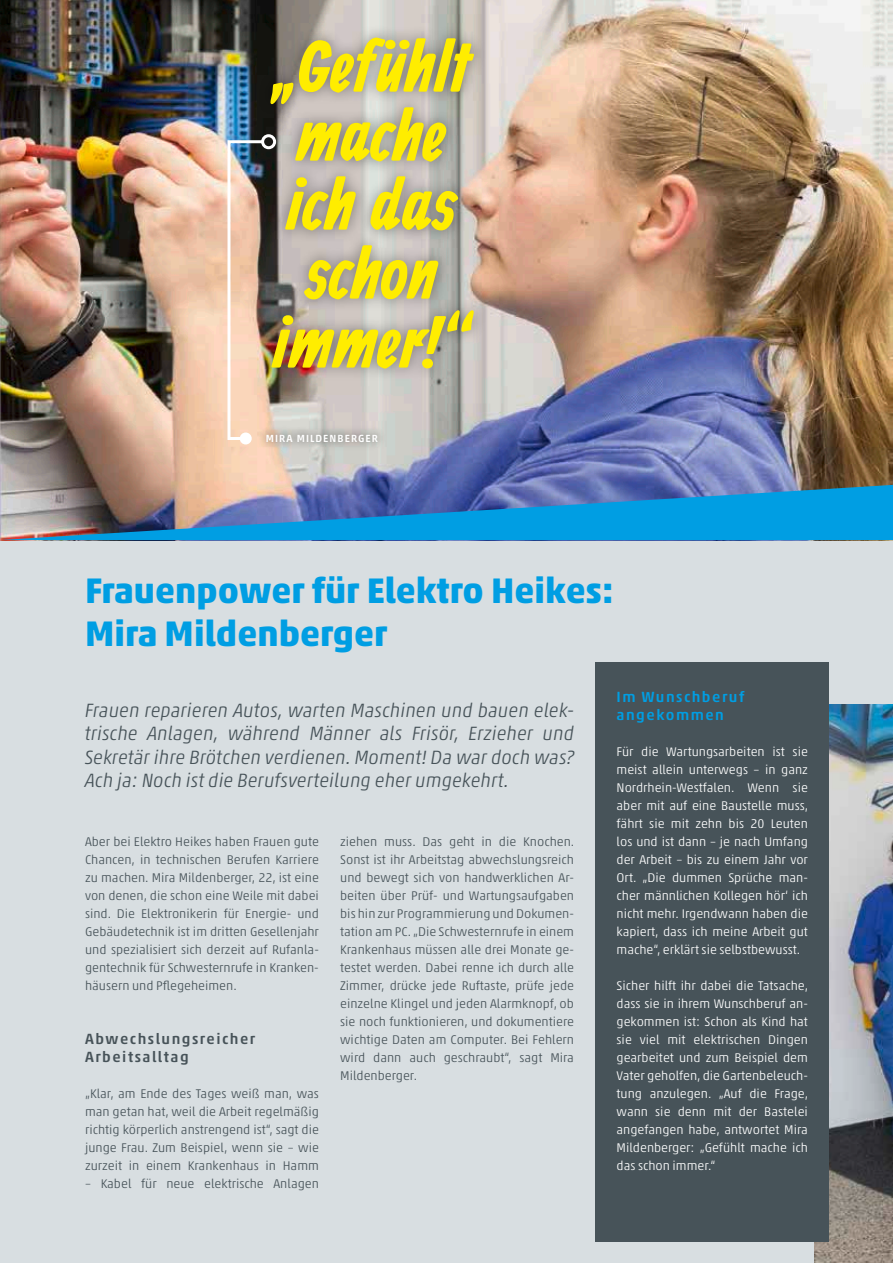
<style>
.page{position:relative;width:893px;height:1263px;background:#fff}
.page>*{position:absolute;margin:0;border:0;box-sizing:border-box;transform-origin:0 0}
.t1{font:700 72px/69px "Allan";letter-spacing:-.005em;color:#ffed00;text-align:center}
.t2{font:700 36px/43.2px "Akko Std";color:#009ee3}
.t3{font:italic 300 19.5px/23.4px "Akko Std";color:#475359;text-align:justify}
.t4{font:500 15px/18px "Akko Std";letter-spacing:.1em;color:#475359}
.t5{font:500 15px/18px "Akko Std";letter-spacing:.1em;color:#009ee3}
.t6{font:300 12.75px/18px "Akko Std";color:#475359;text-align:justify}
.t7{font:300 12.75px/18px "Akko Std";color:#fff;text-align:justify}
.t8{font:500 10.5px "Akko Std";letter-spacing:.1em;color:#fff}
</style>
<div class="page">
<div style="left:0;top:540px;width:893px;height:723px;background:#d8dee1"></div>
<img style="left:0;top:0;width:893px;height:485px">
<img style="left:0;top:485px;width:893px;height:55px">
<img style="left:814px;top:705px;width:79px;height:558px">
<svg style="left:872px;top:1208px;width:21px;height:55px"></svg>
<div style="left:257px;top:24px;width:230px;height:358px;background:#000;opacity:.44"></div>
<img style="left:226px;top:139px;width:40px;height:302px">
<div style="left:261px;top:134px;width:15px;height:15px;border:3px solid #fff;border-radius:50%"></div>
<div style="left:240px;top:432px;width:12px;height:12px;background:#fff;border-radius:50%"></div>
<div style="left:258px;top:425px;width:128px;height:26px;background:#000;opacity:.62"></div>
<div style="left:595px;top:662px;width:234px;height:580px;background:#475359"></div>
<h1 class="t1" style="left:272px;top:32px;width:199px">„Gefühlt mache ich das schon immer!“</h1>
<p class="t8" style="left:266px;top:432px;width:114px">MIRA MILDENBERGER</p>
<h2 class="t2" style="left:85px;top:568px;width:530px">Frauenpower für Elektro Heikes:<br>Mira Mildenberger</h2>
<h3 class="t3" style="left:85px;top:698px;width:491px">Frauen reparieren Autos, warten Maschinen und bauen elek&shy;trische Anlagen, während Männer als Frisör, Erzieher und Sekretär ihre Brötchen verdienen. Moment! Da war doch was?<br>Ach ja: Noch ist die Berufsverteilung eher umgekehrt.</h3>
<p class="t5" style="left:617px;top:688px;width:129px">Im Wunschberuf angekommen</p>
<p class="t7" style="left:617px;top:743px;width:193px">Für die Wartungsarbeiten ist sie meist allein unterwegs – in ganz Nordrhein-Westfalen. Wenn sie aber mit auf eine Baustelle muss, fährt sie mit zehn bis 20 Leuten los und ist dann – je nach Umfang der Arbeit – bis zu einem Jahr vor Ort. „Die dummen Sprüche man&shy;cher männlichen Kollegen hör‘ ich nicht mehr. Irgendwann haben die kapiert, dass ich meine Arbeit gut mache“, erklärt sie selbstbewusst.</p>
<p class="t7" style="left:617px;top:977px;width:193px">Sicher hilft ihr dabei die Tatsache, dass sie in ihrem Wunschberuf an&shy;gekommen ist: Schon als Kind hat sie viel mit elektrischen Dingen gearbeitet und zum Beispiel dem Vater geholfen, die Gartenbeleuch&shy;tung anzulegen. „Auf die Frage, wann sie denn mit der Bastelei angefangen habe, antwortet Mira Mildenberger: „Gefühlt mache ich das schon immer.“</p>
<p class="t6" style="left:85px;top:833px;width:235px">Aber bei Elektro Heikes haben Frauen gute Chancen, in technischen Berufen Karriere zu machen. Mira Mildenberger, 22, ist eine von denen, die schon eine Weile mit dabei sind. Die Elektronikerin für Energie- und Gebäudetechnik ist im dritten Gesellenjahr und spezialisiert sich derzeit auf Rufanla&shy;gentechnik für Schwesternrufe in Kranken&shy;häusern und Pflegeheimen.</p>
<p class="t6" style="left:340px;top:833px;width:236px">ziehen muss. Das geht in die Knochen.<br>Sonst ist ihr Arbeitstag abwechslungsreich und bewegt sich von handwerklichen Ar&shy;beiten über Prüf- und Wartungsaufgaben bis hin zur Programmierung und Dokumen&shy;tation am PC. „Die Schwesternrufe in einem Krankenhaus müssen alle drei Monate ge&shy;testet werden. Dabei renne ich durch alle Zimmer, drücke jede Ruftaste, prüfe jede einzelne Klingel und jeden Alarmknopf, ob sie noch funktionieren, und dokumentiere wichtige Daten am Computer. Bei Fehlern wird dann auch geschraubt“, sagt Mira Mildenberger.</p>
<p class="t4" style="left:85px;top:1030px;width:172px">Abwechslungsreicher<br>Arbeitsalltag</p>
<p class="t6" style="left:85px;top:1085px;width:235px">„Klar, am Ende des Tages weiß man, was man getan hat, weil die Arbeit regelmäßig richtig körperlich anstrengend ist“, sagt die junge Frau. Zum Beispiel, wenn sie – wie zurzeit in einem Krankenhaus in Hamm</p>
<p class="t6" style="left:85px;top:1175px;width:235px">– Kabel für neue elektrische Anlagen</p>
</div>
